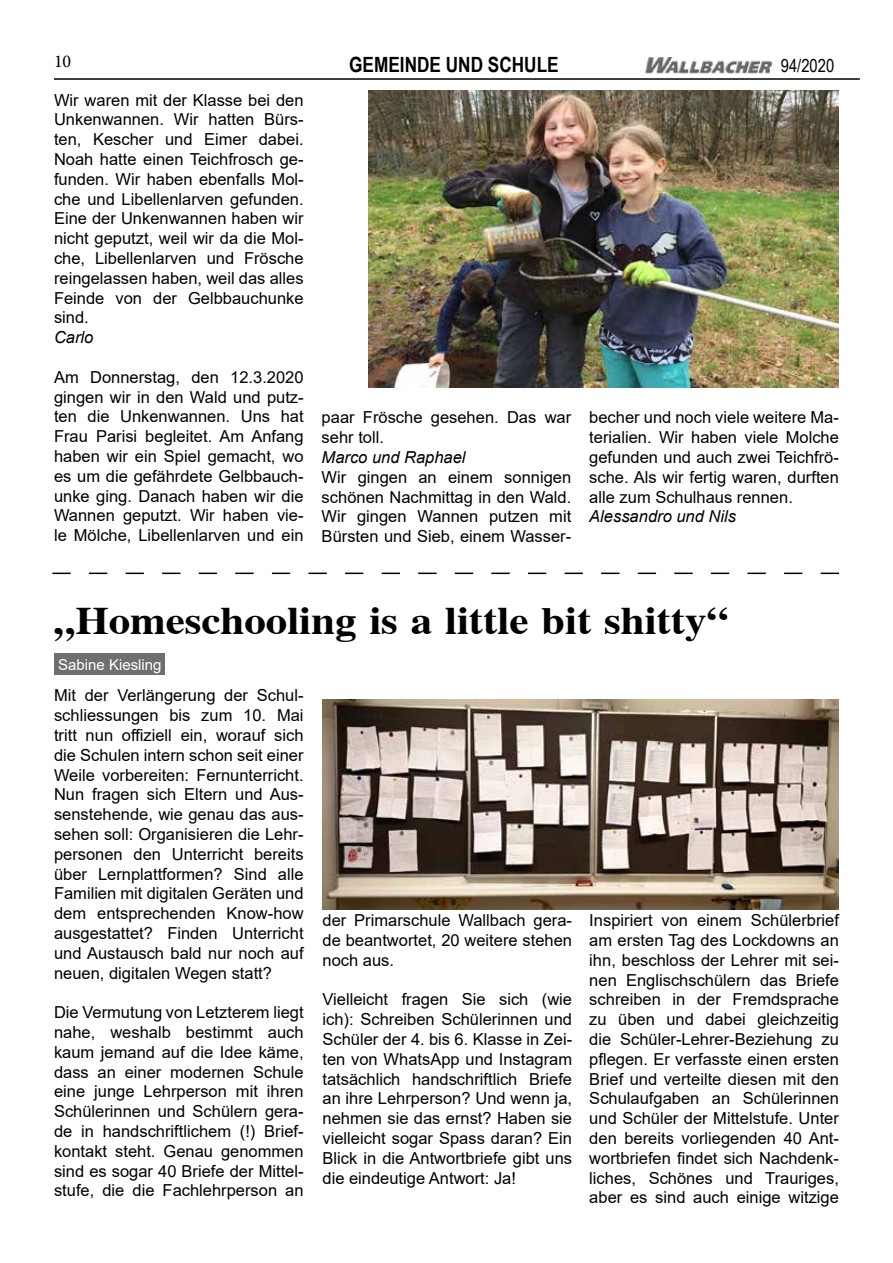
<style>
.page{position:relative;width:893px;height:1263px;background:#fff}
.page>*{position:absolute;margin:0;border:0;box-sizing:border-box;transform-origin:0 0}
.t1{font:700 39px "Cardiff";color:#000;scale:1.1 1}
.t2{font:700 21px "Arial Narrow";color:#000}
.t3{font:18px "Arial Narrow";color:#000}
.t4{font:18px "Minion Pro";color:#000}
.t5{font:16.5px/19.8px "Arial";color:#000;text-align:justify}
.t6{font:italic 16.5px "Arial";color:#000}
.t7{font:15px "Arial";color:#fff}
</style>
<div class="page">
<img style="left:369px;top:90px;width:470px;height:297px">
<svg style="left:52px;top:573px;width:787px;height:1px"></svg>
<img style="left:322px;top:699px;width:517px;height:211px">
<div style="left:54px;top:654px;width:111px;height:21px;background:#706f6f"></div>
<hr style="left:54px;top:78px;width:806px;height:2px;background:#000">
<img style="left:645px;top:57px;width:127px;height:16px">
<p class="t4" style="left:54px;top:49px;width:19px">10</p>
<p class="t2" style="left:349px;top:49px;width:211px">GEMEINDE UND SCHULE</p>
<p class="t5" style="left:54px;top:90px;width:251px">Wir waren mit der Klasse bei den Unkenwannen. Wir hatten Bürs&shy;ten, Kescher und Eimer dabei.<br>Noah hatte einen Teichfrosch ge&shy;funden. Wir haben ebenfalls Mol&shy;che und Libellenlarven gefunden.<br>Eine der Unkenwannen haben wir nicht geputzt, weil wir da die Mol&shy;che, Libellenlarven und Frösche reingelassen haben, weil das alles Feinde von der Gelbbauchunke sind.</p>
<p class="t6" style="left:54px;top:327px;width:41px">Carlo</p>
<p class="t5" style="left:54px;top:367px;width:251px">Am Donnerstag, den 12.3.2020 gingen wir in den Wald und putz&shy;ten die Unkenwannen. Uns hat Frau Parisi begleitet. Am Anfang haben wir ein Spiel gemacht, wo es um die gefährdete Gelbbauch&shy;unke ging. Danach haben wir die Wannen geputzt. Wir haben vie&shy;le Mölche, Libellenlarven und ein</p>
<p class="t5" style="left:322px;top:408px;width:251px">paar Frösche gesehen. Das war sehr toll.</p>
<p class="t6" style="left:322px;top:447px;width:145px">Marco und Raphael</p>
<p class="t5" style="left:322px;top:467px;width:251px">Wir gingen an einem sonnigen schönen Nachmittag in den Wald.<br>Wir gingen Wannen putzen mit Bürsten und Sieb, einem Wasser-</p>
<p class="t3" style="left:781px;top:52px;width:55px">94/2020</p>
<p class="t5" style="left:589px;top:408px;width:251px">becher und noch viele weitere Ma&shy;terialien. Wir haben viele Molche gefunden und auch zwei Teichfrö&shy;sche. Als wir fertig waren, durften alle zum Schulhaus rennen.</p>
<p class="t6" style="left:589px;top:506px;width:148px">Alessandro und Nils</p>
<h1 class="t1" style="left:54px;top:598px;width:614px">„Homeschooling is a little bit shitty“</h1>
<p class="t7" style="left:58px;top:654px;width:105px">Sabine Kiesling</p>
<p class="t5" style="left:54px;top:686px;width:251px">Mit der Verlängerung der Schul&shy;schliessungen bis zum 10. Mai tritt nun offiziell ein, worauf sich die Schulen intern schon seit einer Weile vorbereiten: Fernunterricht.<br>Nun fragen sich Eltern und Aus&shy;senstehende, wie genau das aus&shy;sehen soll: Organisieren die Lehr&shy;personen den Unterricht bereits über Lernplattformen? Sind alle Familien mit digitalen Geräten und dem entsprechenden Know-how ausgestattet? Finden Unterricht und Austausch bald nur noch auf neuen, digitalen Wegen statt?</p>
<p class="t5" style="left:54px;top:1002px;width:251px">Die Vermutung von Letzterem liegt nahe, weshalb bestimmt auch kaum jemand auf die Idee käme, dass an einer modernen Schule eine junge Lehrperson mit ihren Schülerinnen und Schülern gera&shy;de in handschriftlichem (!) Brief&shy;kontakt steht. Genau genommen sind es sogar 40 Briefe der Mittel&shy;stufe, die die Fachlehrperson an</p>
<p class="t5" style="left:322px;top:910px;width:251px">der Primarschule Wallbach gera&shy;de beantwortet, 20 weitere stehen noch aus.</p>
<p class="t5" style="left:322px;top:989px;width:251px">Vielleicht fragen Sie sich (wie ich): Schreiben Schülerinnen und Schüler der 4. bis 6. Klasse in Zei&shy;ten von WhatsApp und Instagram tatsächlich handschriftlich Briefe an ihre Lehrperson? Und wenn ja, nehmen sie das ernst? Haben sie vielleicht sogar Spass daran? Ein Blick in die Antwortbriefe gibt uns die eindeutige Antwort: Ja!</p>
<p class="t5" style="left:589px;top:910px;width:251px">Inspiriert von einem Schülerbrief am ersten Tag des Lockdowns an ihn, beschloss der Lehrer mit sei&shy;nen Englischschülern das Briefe schreiben in der Fremdsprache zu üben und dabei gleichzeitig die Schüler-Lehrer-Beziehung zu pflegen. Er verfasste einen ersten Brief und verteilte diesen mit den Schulaufgaben an Schülerinnen und Schüler der Mittelstufe. Unter den bereits vorliegenden 40 Ant&shy;wortbriefen findet sich Nachdenk&shy;liches, Schönes und Trauriges, aber es sind auch einige witzige</p>
</div>
